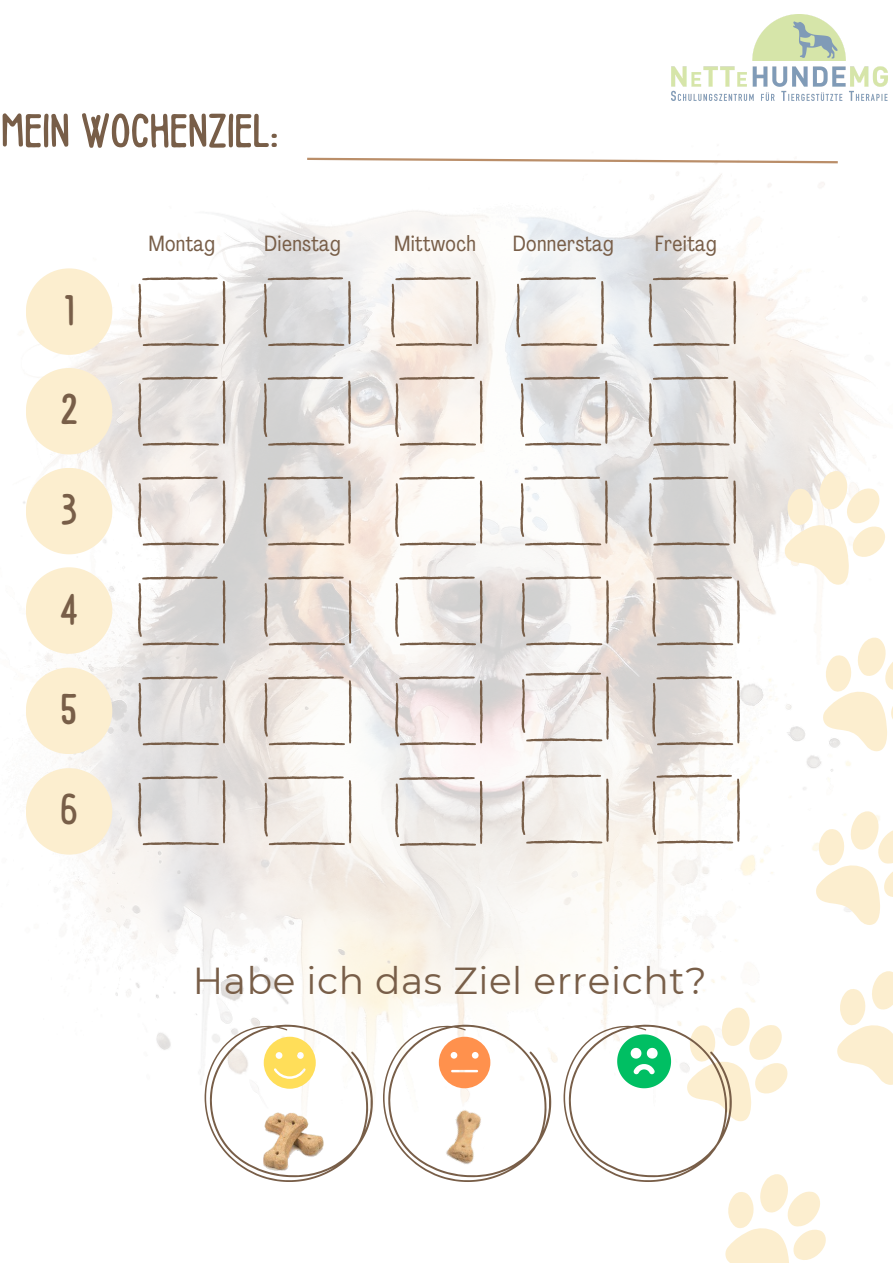
<style>
.page{position:relative;width:893px;height:1263px;background:#fff}
.page>*{position:absolute;margin:0;border:0;box-sizing:border-box;transform-origin:0 0}
.t1{font:50.32px "Ballpoint";letter-spacing:.015em;color:#785e48}
.t2{font:45.3px "Ballpoint";color:#785e48}
.t3{font:37.5px "Montserrat";letter-spacing:.015em;color:#785e48}
.t4{font:21.75px "Agrandir Tight";letter-spacing:.015em;color:#785e48}
</style>
<div class="page">
<img style="left:22px;top:172px;width:856px;height:935px">
<svg style="left:307px;top:157px;width:531px;height:7px"></svg>
<svg style="left:138px;top:277px;width:88px;height:69px"></svg>
<svg style="left:263px;top:277px;width:88px;height:69px;background:#d3d0cf"></svg>
<svg style="left:391px;top:277px;width:88px;height:69px"></svg>
<svg style="left:516px;top:277px;width:88px;height:69px"></svg>
<svg style="left:648px;top:277px;width:88px;height:69px;background:#dbd6d1"></svg>
<svg style="left:138px;top:376px;width:88px;height:70px;background:#dcd6d2"></svg>
<svg style="left:263px;top:376px;width:88px;height:70px;background:#d5d1cd"></svg>
<svg style="left:395px;top:376px;width:88px;height:70px"></svg>
<svg style="left:520px;top:376px;width:88px;height:70px"></svg>
<svg style="left:648px;top:376px;width:88px;height:70px;background:#d9d5d2"></svg>
<svg style="left:138px;top:476px;width:88px;height:70px"></svg>
<svg style="left:263px;top:476px;width:88px;height:70px;background:#dcd4cd"></svg>
<svg style="left:395px;top:476px;width:88px;height:70px"></svg>
<svg style="left:520px;top:476px;width:88px;height:70px"></svg>
<svg style="left:648px;top:476px;width:88px;height:70px;background:#d2cecb"></svg>
<svg style="left:138px;top:576px;width:88px;height:70px"></svg>
<svg style="left:264px;top:576px;width:88px;height:70px;background:#d9cfc9"></svg>
<svg style="left:395px;top:576px;width:88px;height:70px"></svg>
<svg style="left:521px;top:576px;width:88px;height:70px"></svg>
<svg style="left:652px;top:576px;width:88px;height:70px"></svg>
<svg style="left:138px;top:676px;width:88px;height:69px;background:#d9d4d1"></svg>
<svg style="left:264px;top:676px;width:88px;height:69px"></svg>
<svg style="left:395px;top:676px;width:88px;height:69px"></svg>
<svg style="left:521px;top:672px;width:88px;height:70px"></svg>
<svg style="left:652px;top:676px;width:88px;height:69px"></svg>
<div style="left:26px;top:268px;width:86px;height:87px;background:#fceecf;border-radius:50%"></div>
<div style="left:26px;top:368px;width:86px;height:86px;background:#fceecf;border-radius:50%"></div>
<div style="left:26px;top:468px;width:86px;height:86px;background:#fceecf;border-radius:50%"></div>
<div style="left:26px;top:567px;width:86px;height:87px;background:#fceecf;border-radius:50%"></div>
<div style="left:26px;top:668px;width:86px;height:86px;background:#fceecf;border-radius:50%"></div>
<div style="left:26px;top:768px;width:86px;height:87px;background:#fceecf;border-radius:50%"></div>
<svg style="left:138px;top:776px;width:88px;height:69px;background:#dad5d2"></svg>
<svg style="left:264px;top:776px;width:88px;height:69px"></svg>
<svg style="left:395px;top:777px;width:88px;height:69px"></svg>
<svg style="left:521px;top:774px;width:88px;height:70px"></svg>
<svg style="left:652px;top:774px;width:88px;height:70px"></svg>
<svg style="left:792px;top:795px;width:101px;height:142px"></svg>
<svg style="left:760px;top:455px;width:125px;height:142px"></svg>
<svg style="left:799px;top:621px;width:94px;height:142px"></svg>
<svg style="left:205px;top:1024px;width:168px;height:158px"></svg>
<svg style="left:383px;top:1024px;width:168px;height:158px"></svg>
<svg style="left:563px;top:955px;width:330px;height:308px"></svg>
<img style="left:671px;top:14px;width:216px;height:87px">
<p class="t1" style="left:2px;top:107px;width:278px">MEIN WOCHENZIEL:</p>
<p class="t2" style="left:64px;top:288px;width:11px">1</p>
<p class="t2" style="left:61px;top:388px;width:18px">2</p>
<p class="t2" style="left:61px;top:488px;width:17px">3</p>
<p class="t2" style="left:60px;top:587px;width:19px">4</p>
<p class="t2" style="left:61px;top:688px;width:17px">5</p>
<p class="t2" style="left:61px;top:788px;width:18px">6</p>
<p class="t4" style="left:148px;top:234px;width:68px">Montag</p>
<p class="t4" style="left:264px;top:234px;width:78px">Dienstag</p>
<p class="t4" style="left:394px;top:234px;width:83px">Mittwoch</p>
<p class="t4" style="left:513px;top:234px;width:102px">Donnerstag</p>
<p class="t4" style="left:655px;top:234px;width:63px">Freitag</p>
<p class="t3" style="left:193px;top:957px;width:515px">Habe ich das Ziel erreicht?</p>
</div>
